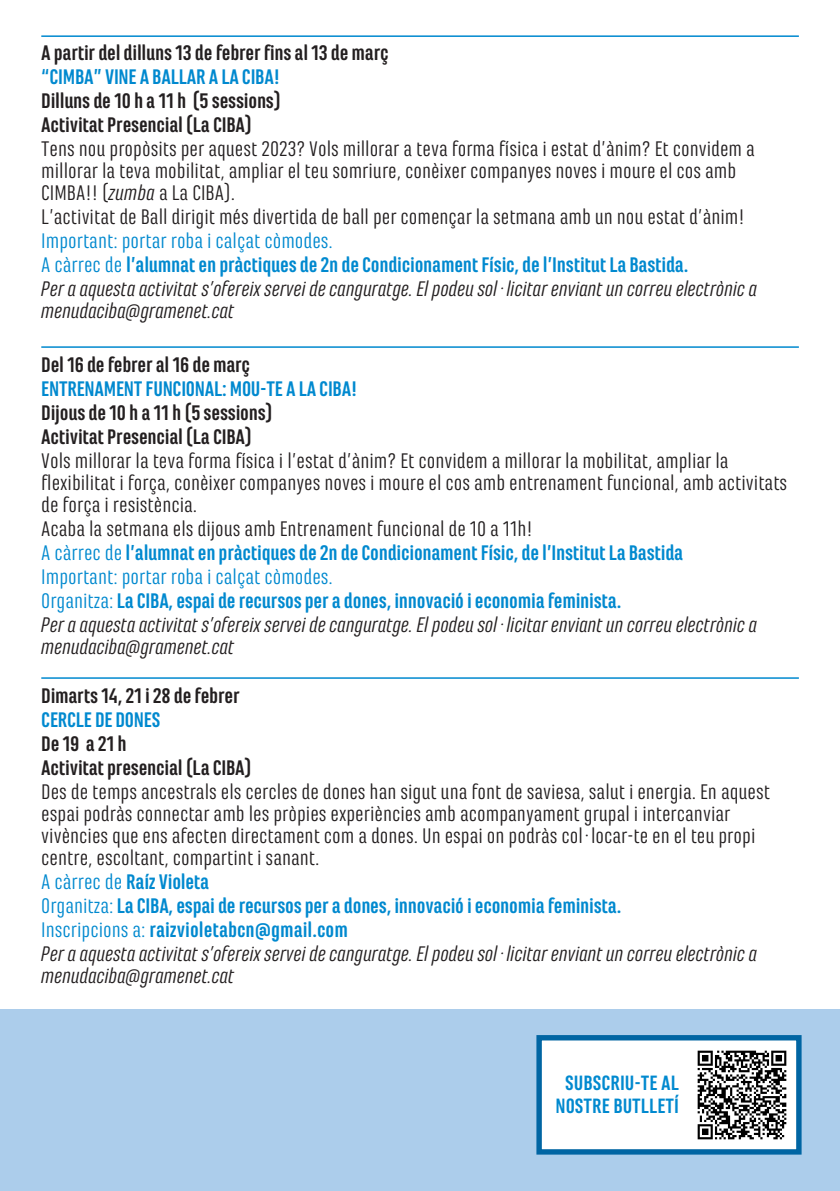
<style>
.page{position:relative;width:840px;height:1191px;background:#fff}
.page>*{position:absolute;margin:0;border:0;box-sizing:border-box;transform-origin:0 0}
.t1{font:22px/22px "Marianina FY";color:#231f20}
.t2{font:700 22px/24px "Marianina FY";letter-spacing:-.01em;color:#0089cf}
.t3{font:italic 22px/24px "Marianina FY";letter-spacing:-.01em;color:#231f20}
.t4{font:700 22px/24px "Marianina FY";letter-spacing:-.01em;color:#231f20}
.t5{font:700 21.6px/22.4px "Marianina FY";color:#0089cf;text-align:center}
.s1{font-style:italic}
.s2{font-style:normal;color:#0089cf}
.s3{font-weight:700;font-style:normal;color:#0089cf}
.s4{font-weight:400;color:#231f20}
.s5{font-weight:400}
.s6{font-weight:400;font-style:italic;color:#231f20}
</style>
<div class="page">
<div style="left:0;top:1010px;width:839px;height:181px;background:#accdeb"></div>
<hr style="left:41px;top:35px;width:757px;height:2px;background:#0089cf">
<hr style="left:41px;top:346px;width:757px;height:2px;background:#0089cf">
<hr style="left:41px;top:677px;width:757px;height:2px;background:#0089cf">
<div style="left:536px;top:1035px;width:265px;height:119px;background:#fff;border:5px solid #0065a3"></div>
<img style="left:697px;top:1050px;width:90px;height:90px">
<p class="t4" style="left:41px;top:41px;width:349px">A partir del dilluns 13 de febrer fins al 13 de març</p>
<p class="t2" style="left:41px;top:65px;width:240px">“CIMBA” VINE A BALLAR A LA CIBA!</p>
<p class="t4" style="left:41px;top:89px;width:241px">Dilluns de 10 h a 11 h (5 sessions)<br>Activitat Presencial (La CIBA)</p>
<p class="t1" style="left:41px;top:138px;width:714px">Tens nou propòsits per aquest 2023? Vols millorar a teva forma física i estat d’ànim? Et convidem a millorar la teva mobilitat, ampliar el teu somriure, conèixer companyes noves i moure el cos amb<br>CIMBA!! (<span class="s1">zumba</span> a La CIBA).</p>
<p class="t1" style="left:41px;top:206px;width:704px">L’activitat de Ball dirigit més divertida de ball per començar la setmana amb un nou estat d’ànim!</p>
<p class="t3" style="left:41px;top:229px;width:717px"><span class="s2">Important: portar roba i calçat còmodes.<br>A càrrec de</span> <span class="s3">l’alumnat en pràctiques de 2n de Condicionament Físic, de l’Institut La Bastida.<br></span>Per a aquesta activitat s’ofereix servei de canguratge. El podeu sol·licitar enviant un correu electrònic a</p>
<p class="t3" style="left:41px;top:299px;width:195px">menudaciba@gramenet.cat</p>
<p class="t4" style="left:41px;top:352px;width:210px">Del 16 de febrer al 16 de març</p>
<p class="t2" style="left:41px;top:376px;width:317px">ENTRENAMENT FUNCIONAL: MOU-TE A LA CIBA!</p>
<p class="t4" style="left:41px;top:400px;width:233px">Dijous de 10 h a 11 h (5 sessions)<br>Activitat Presencial (La CIBA)</p>
<p class="t1" style="left:41px;top:449px;width:747px">Vols millorar la teva forma física i l’estat d’ànim? Et convidem a millorar la mobilitat, ampliar la flexibilitat i força, conèixer companyes noves i moure el cos amb entrenament funcional, amb activitats de força i resistència.</p>
<p class="t2" style="left:41px;top:516px;width:717px"><span class="s4">Acaba la setmana els dijous amb Entrenament funcional de 10 a 11h!<br></span><span class="s5">A càrrec de</span> l’alumnat en pràctiques de 2n de Condicionament Físic, de l’Institut La Bastida <span class="s5">Important: portar roba i calçat còmodes.<br>Organitza:</span> La CIBA, espai de recursos per a dones, innovació i economia feminista.<br><span class="s6">Per a aquesta activitat s’ofereix servei de canguratge. El podeu sol·licitar enviant un correu electrònic a</span></p>
<p class="t3" style="left:41px;top:634px;width:195px">menudaciba@gramenet.cat</p>
<p class="t4" style="left:41px;top:683px;width:200px">Dimarts 14, 21 i 28 de febrer</p>
<p class="t2" style="left:41px;top:707px;width:120px">CERCLE DE DONES</p>
<p class="t4" style="left:41px;top:731px;width:212px">De 19 a 21 h<br>Activitat presencial (La CIBA)</p>
<p class="t1" style="left:41px;top:780px;width:729px">Des de temps ancestrals els cercles de dones han sigut una font de saviesa, salut i energia. En aquest espai podràs connectar amb les pròpies experiències amb acompanyament grupal i intercanviar vivències que ens afecten directament com a dones. Un espai on podràs col·locar-te en el teu propi centre, escoltant, compartint i sanant.</p>
<p class="t2" style="left:41px;top:869px;width:717px"><span class="s5">A càrrec de</span> Raíz Violeta<br><span class="s5">Organitza:</span> La CIBA, espai de recursos per a dones, innovació i economia feminista.<br><span class="s5">Inscripcions a:</span> raizvioletabcn@gmail.com<br><span class="s6">Per a aquesta activitat s’ofereix servei de canguratge. El podeu sol·licitar enviant un correu electrònic a</span></p>
<p class="t3" style="left:41px;top:963px;width:195px">menudaciba@gramenet.cat</p>
<p class="t5" style="left:555px;top:1072px;width:125px">SUBSCRIU-TE AL<br>NOSTRE BUTLLETÍ</p>
</div>
